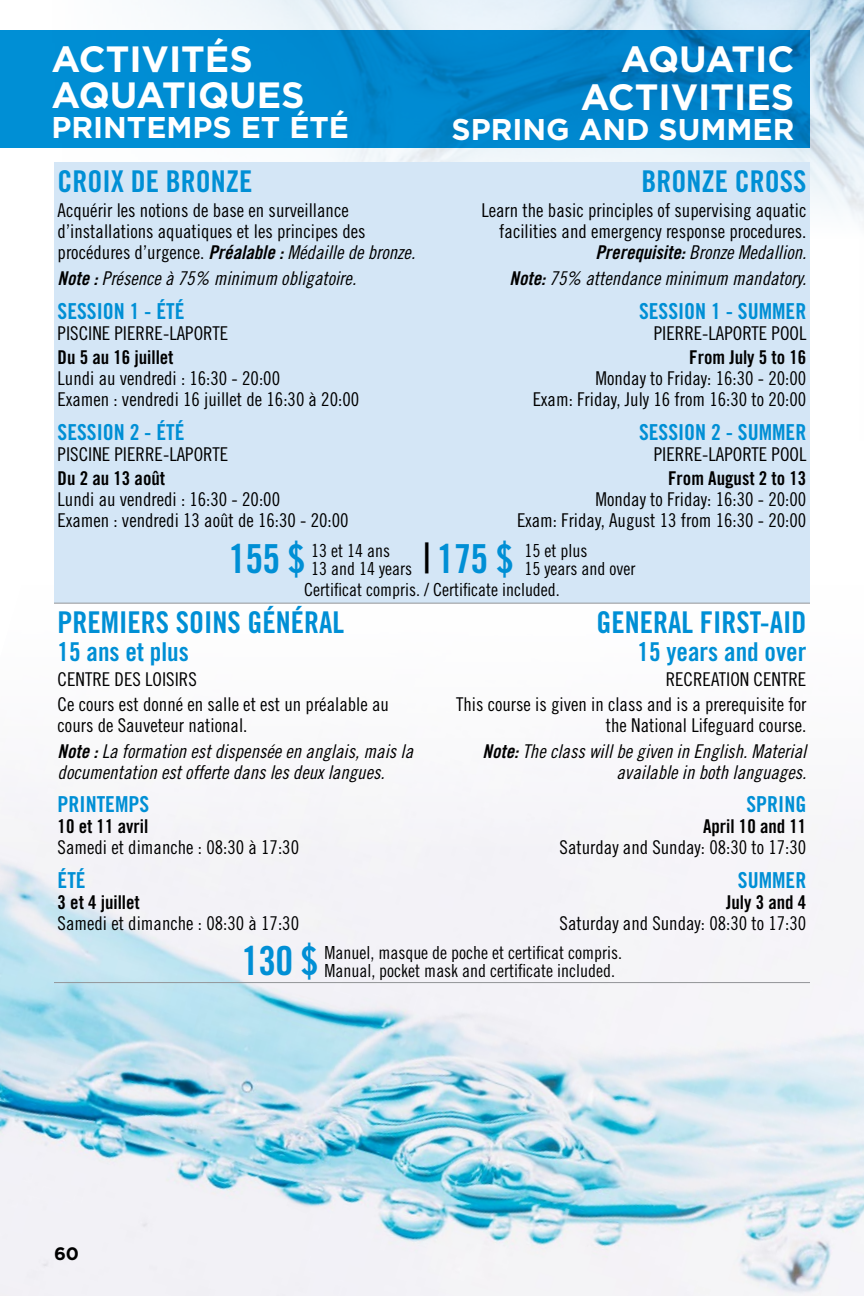
<style>
.page{position:relative;width:864px;height:1296px;background:#fff}
.page>*{position:absolute;margin:0;border:0;box-sizing:border-box;transform-origin:0 0}
.t1{font:40px "Trade Gothic Bold Cond Twenty";letter-spacing:-.02em;color:#008fd5}
.t2{font:700 36.6px/38px "Gotham";color:#fff;text-align:right}
.activité{font:30px "Trade Gothic Bold Cond Twenty";color:#008fd5}
.t3{font:700 30px "Gotham";color:#fff}
.activité-2{font:26px "Trade Gothic Bold Cond Twenty";color:#008fd5}
.Niveau{font:22px "Trade Gothic Bold Cond Twenty";color:#008fd5}
.instructeur{font:19px/21px "Trade Gothic Cond Eighteen";color:#000}
.t4{font:19px/21px "Trade Gothic Cond Eighteen Obl";color:#000}
.Session{font:19px "Trade Gothic Bold Cond Twenty";color:#000}
.t5{font:18px/18px "Trade Gothic Cond Eighteen";color:#000}
.t6{font:700 18px "Gotham";color:#000}
.s1{font-family:"Trade Gothic Bold Cond Twenty Obl"}
.s2{font-family:"Trade Gothic Cond Eighteen Obl"}
.s3{font-size:41.8px;color:#000}
</style>
<div class="page">
<img style="left:174px;top:0;width:690px;height:225px">
<img style="left:0;top:793px;width:864px;height:503px">
<div style="left:54px;top:162px;width:756px;height:441px;background:#d4e6f6"></div>
<hr style="left:54px;top:603px;width:378px;height:1px;background:#939598">
<hr style="left:432px;top:603px;width:378px;height:1px;background:#939598">
<hr style="left:54px;top:982px;width:378px;height:1px;background:#939598">
<hr style="left:432px;top:982px;width:378px;height:1px;background:#939598">
<svg style="left:0;top:30px;width:810px;height:118px;background:#0086cd"></svg>
<p class="t2" style="left:51px;top:40px;width:255px;line-height:36px;text-align:left">ACTIVITÉS<br>AQUATIQUES</p>
<p class="t3" style="left:51px;top:110px;width:299px">PRINTEMPS ET ÉTÉ</p>
<p class="activité" style="left:58px;top:163px;width:196px">CROIX DE BRONZE</p>
<p class="instructeur" style="left:58px;top:199px;width:359px">Acquérir les notions de base en surveillance d’installations aquatiques et les principes des procédures d’urgence. <span class="s1">Préalable :</span> <span class="s2">Médaille de bronze.</span></p>
<p class="t4" style="left:58px;top:268px;width:300px"><span class="s1">Note :</span> Présence à 75% minimum obligatoire.</p>
<p class="Niveau" style="left:58px;top:297px;width:129px">SESSION 1 - ÉTÉ</p>
<p class="instructeur" style="left:58px;top:322px;width:172px">PISCINE PIERRE-LAPORTE</p>
<p class="Session" style="left:58px;top:346px;width:118px">Du 5 au 16 juillet</p>
<p class="instructeur" style="left:58px;top:368px;width:224px">Lundi au vendredi : 16:30 - 20:00</p>
<p class="instructeur" style="left:58px;top:389px;width:303px">Examen : vendredi 16 juillet de 16:30 à 20:00</p>
<p class="Niveau" style="left:58px;top:418px;width:129px">SESSION 2 - ÉTÉ</p>
<p class="instructeur" style="left:58px;top:443px;width:172px">PISCINE PIERRE-LAPORTE</p>
<p class="Session" style="left:58px;top:467px;width:109px">Du 2 au 13 août</p>
<p class="instructeur" style="left:58px;top:489px;width:224px">Lundi au vendredi : 16:30 - 20:00</p>
<p class="instructeur" style="left:58px;top:510px;width:293px">Examen : vendredi 13 août de 16:30 - 20:00</p>
<p class="t2" style="left:581px;top:39px;width:215px">AQUATIC<br>ACTIVITIES</p>
<p class="t3" style="left:452px;top:112px;width:344px">SPRING AND SUMMER</p>
<p class="activité" style="left:641px;top:163px;width:166px">BRONZE CROSS</p>
<p class="instructeur" style="left:481px;top:199px;width:326px;text-align:right">Learn the basic principles of supervising aquatic facilities and emergency response procedures.<br><span class="s1">Prerequisite:</span> <span class="s2">Bronze Medallion.</span></p>
<p class="t4" style="left:510px;top:268px;width:298px"><span class="s1">Note:</span> 75% attendance minimum mandatory.</p>
<p class="Niveau" style="left:639px;top:297px;width:169px">SESSION 1 - SUMMER</p>
<p class="instructeur" style="left:654px;top:322px;width:154px">PIERRE-LAPORTE POOL</p>
<p class="Session" style="left:689px;top:346px;width:119px">From July 5 to 16</p>
<p class="instructeur" style="left:595px;top:368px;width:212px">Monday to Friday: 16:30 - 20:00</p>
<p class="instructeur" style="left:533px;top:389px;width:275px">Exam: Friday, July 16 from 16:30 to 20:00</p>
<p class="Niveau" style="left:639px;top:418px;width:169px">SESSION 2 - SUMMER</p>
<p class="instructeur" style="left:654px;top:443px;width:154px">PIERRE-LAPORTE POOL</p>
<p class="Session" style="left:668px;top:467px;width:140px">From August 2 to 13</p>
<p class="instructeur" style="left:595px;top:489px;width:212px">Monday to Friday: 16:30 - 20:00</p>
<p class="instructeur" style="left:517px;top:510px;width:291px">Exam: Friday, August 13 from 16:30 - 20:00</p>
<p class="t1" style="left:228px;top:534px;width:78px">155 $</p>
<p class="t5" style="left:311px;top:541px;width:102px">13 et 14 ans<br>13 and 14 years</p>
<p class="t1" style="left:423px;top:534px;width:92px"><span class="s3">|</span> 175 $</p>
<p class="t5" style="left:525px;top:541px;width:112px">15 et plus<br>15 years and over</p>
<p class="t5" style="left:304px;top:580px;width:257px">Certificat compris. / Certificate included.</p>
<p class="activité" style="left:58px;top:604px;width:288px">PREMIERS SOINS GÉNÉRAL</p>
<p class="activité-2" style="left:58px;top:636px;width:133px">15 ans et plus</p>
<p class="instructeur" style="left:58px;top:668px;width:141px">CENTRE DES LOISIRS</p>
<p class="instructeur" style="left:58px;top:693px;width:333px">Ce cours est donné en salle et est un préalable au cours de Sauveteur national.</p>
<p class="t4" style="left:58px;top:740px;width:357px"><span class="s1">Note :</span> La formation est dispensée en anglais, mais la documentation est offerte dans les deux langues.</p>
<p class="Niveau" style="left:58px;top:791px;width:93px">PRINTEMPS</p>
<p class="Session" style="left:58px;top:815px;width:92px">10 et 11 avril</p>
<p class="instructeur" style="left:58px;top:837px;width:243px">Samedi et dimanche : 08:30 à 17:30</p>
<p class="Niveau" style="left:58px;top:867px;width:30px">ÉTÉ</p>
<p class="Session" style="left:58px;top:890px;width:84px">3 et 4 juillet</p>
<p class="instructeur" style="left:58px;top:912px;width:243px">Samedi et dimanche : 08:30 à 17:30</p>
<p class="activité" style="left:596px;top:604px;width:211px">GENERAL FIRST-AID</p>
<p class="activité-2" style="left:638px;top:636px;width:170px">15 years and over</p>
<p class="instructeur" style="left:666px;top:668px;width:142px">RECREATION CENTRE</p>
<p class="instructeur" style="left:456px;top:693px;width:352px;text-align:right">This course is given in class and is a prerequisite for the National Lifeguard course.</p>
<p class="t4" style="left:483px;top:740px;width:325px;text-align:right"><span class="s1">Note:</span> The class will be given in English. Material available in both languages.</p>
<p class="Niveau" style="left:747px;top:791px;width:61px">SPRING</p>
<p class="Session" style="left:703px;top:815px;width:105px">April 10 and 11</p>
<p class="instructeur" style="left:560px;top:837px;width:248px">Saturday and Sunday: 08:30 to 17:30</p>
<p class="Niveau" style="left:738px;top:867px;width:70px">SUMMER</p>
<p class="Session" style="left:726px;top:890px;width:82px">July 3 and 4</p>
<p class="instructeur" style="left:560px;top:912px;width:248px">Saturday and Sunday: 08:30 to 17:30</p>
<p class="t6" style="left:54px;top:1243px;width:27px">60</p>
<p class="t1" style="left:242px;top:937px;width:78px">130 $</p>
<p class="t5" style="left:324px;top:944px;width:299px">Manuel, masque de poche et certificat compris.<br>Manual, pocket mask and certificate included.</p>
</div>
